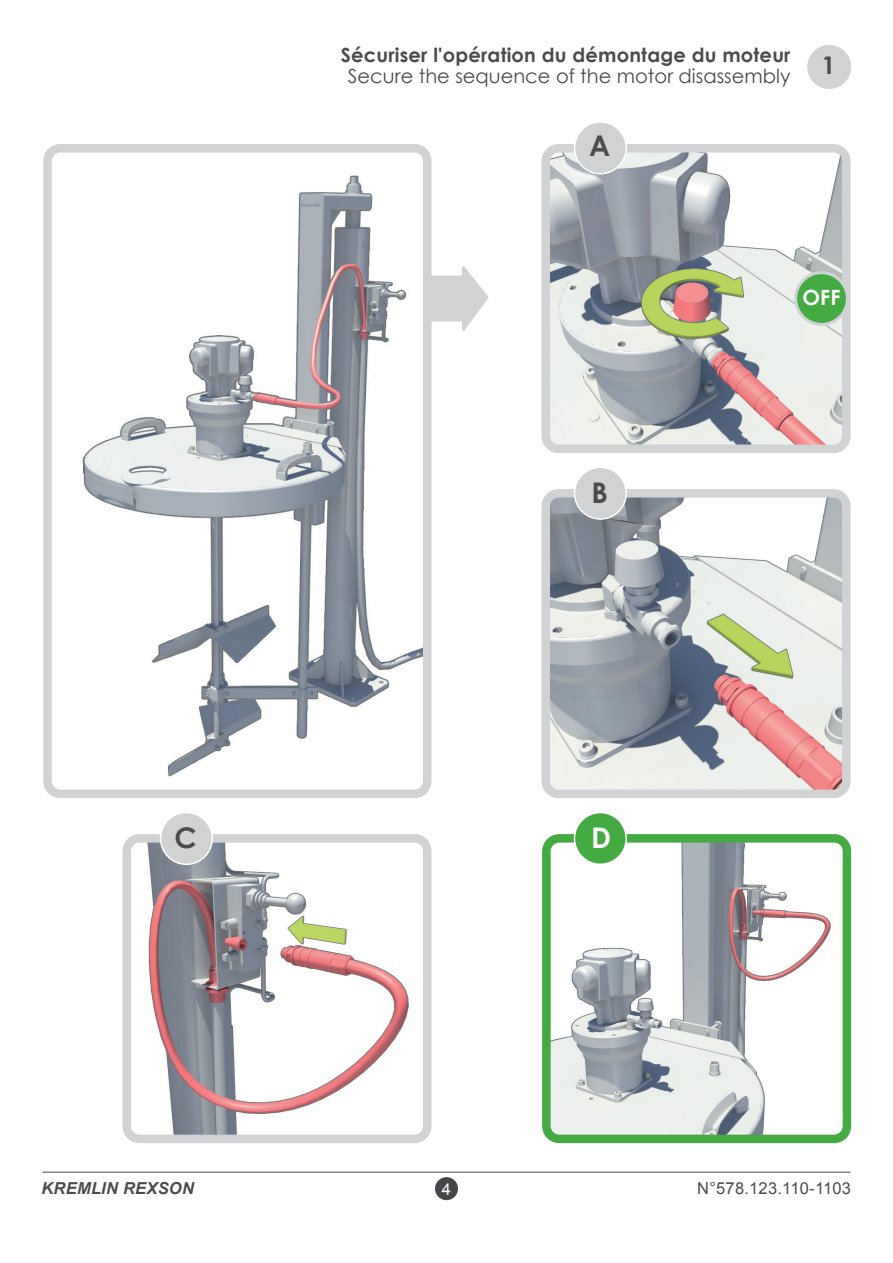
<style>
.page{position:relative;width:893px;height:1263px;background:#fff}
.page>*{position:absolute;margin:0;border:0;box-sizing:border-box;transform-origin:0 0}
.t1{font:700 28.5px "Century Gothic";color:#4b4c4d}
.t2{font:700 28.5px "Century Gothic";color:#fff}
.t3{font:700 24.15px "Century Gothic";color:#4b4c4d}
.t4{font:700 21px "Century Gothic";color:#fff}
.t5{font:700 19.5px/21px "Century Gothic";letter-spacing:.01em;color:#4b4c4d;text-align:center}
.t6{font:16.5px "Arial";letter-spacing:.015em;color:#4b4c4d}
.t7{font:italic 700 16.5px "Arial";letter-spacing:.015em;color:#4b4c4d}
.t8{font:16.5px "Arial";color:#fff}
.s1{font-weight:400}
</style>
<div class="page">
<div style="left:43px;top:144px;width:388px;height:654px;background:#d1d2d4;border-radius:17px"></div>
<div style="left:542px;top:144px;width:308px;height:309px;background:#d1d2d4;border-radius:17px"></div>
<div style="left:542px;top:489px;width:308px;height:309px;background:#d1d2d4;border-radius:17px"></div>
<div style="left:122px;top:834px;width:309px;height:309px;background:#d1d2d4;border-radius:17px"></div>
<div style="left:542px;top:834px;width:309px;height:309px;background:#44aa42;border-radius:17px"></div>
<svg style="left:431px;top:266px;width:57px;height:65px"></svg>
<img style="left:551px;top:843px;width:292px;height:291px">
<img style="left:131px;top:843px;width:292px;height:291px">
<img style="left:550px;top:498px;width:292px;height:291px">
<img style="left:550px;top:153px;width:292px;height:291px">
<hr style="left:43px;top:1172px;width:808px;height:1px;background:#4b4c4d">
<div style="left:435px;top:1177px;width:23px;height:23px;background:#45474a;border-radius:50%"></div>
<div style="left:160px;top:812px;width:52px;height:52px;background:#d1d2d4;border-radius:50%"></div>
<div style="left:160px;top:812px;width:53px;height:53px;border:2px solid #fff;border-radius:50%"></div>
<div style="left:574px;top:122px;width:52px;height:52px;background:#d1d2d4;border-radius:50%"></div>
<div style="left:574px;top:121px;width:53px;height:53px;border:2px solid #fff;border-radius:50%"></div>
<div style="left:574px;top:467px;width:52px;height:52px;background:#d1d2d4;border-radius:50%"></div>
<div style="left:574px;top:466px;width:53px;height:54px;border:2px solid #fff;border-radius:50%"></div>
<div style="left:574px;top:812px;width:52px;height:52px;background:#44aa42;border-radius:50%"></div>
<div style="left:574px;top:812px;width:53px;height:53px;border:2px solid #fff;border-radius:50%"></div>
<div style="left:796px;top:273px;width:51px;height:51px;background:#44aa42;border-radius:50%"></div>
<div style="left:794px;top:271px;width:55px;height:55px;border:3px solid #d1d2d4;border-radius:50%"></div>
<img style="left:52px;top:153px;width:371px;height:636px">
<div style="left:807px;top:45px;width:44px;height:44px;background:#d1d2d4;border-radius:50%"></div>
<p class="t5" style="left:341px;top:43px;width:451px">Sécuriser l'opération du démontage du moteur<br><span class="s1">Secure the sequence of the motor disassembly</span></p>
<p class="t1" style="left:589px;top:124px;width:23px">A</p>
<p class="t3" style="left:822px;top:47px;width:15px">1</p>
<p class="t4" style="left:803px;top:282px;width:39px">OFF</p>
<p class="t1" style="left:591px;top:471px;width:18px">B</p>
<p class="t1" style="left:175px;top:816px;width:24px">C</p>
<p class="t2" style="left:591px;top:816px;width:21px">D</p>
<p class="t7" style="left:42px;top:1177px;width:154px">KREMLIN REXSON</p>
<p class="t8" style="left:442px;top:1178px;width:11px">4</p>
<p class="t6" style="left:697px;top:1177px;width:155px">N°578.123.110-1103</p>
</div>
